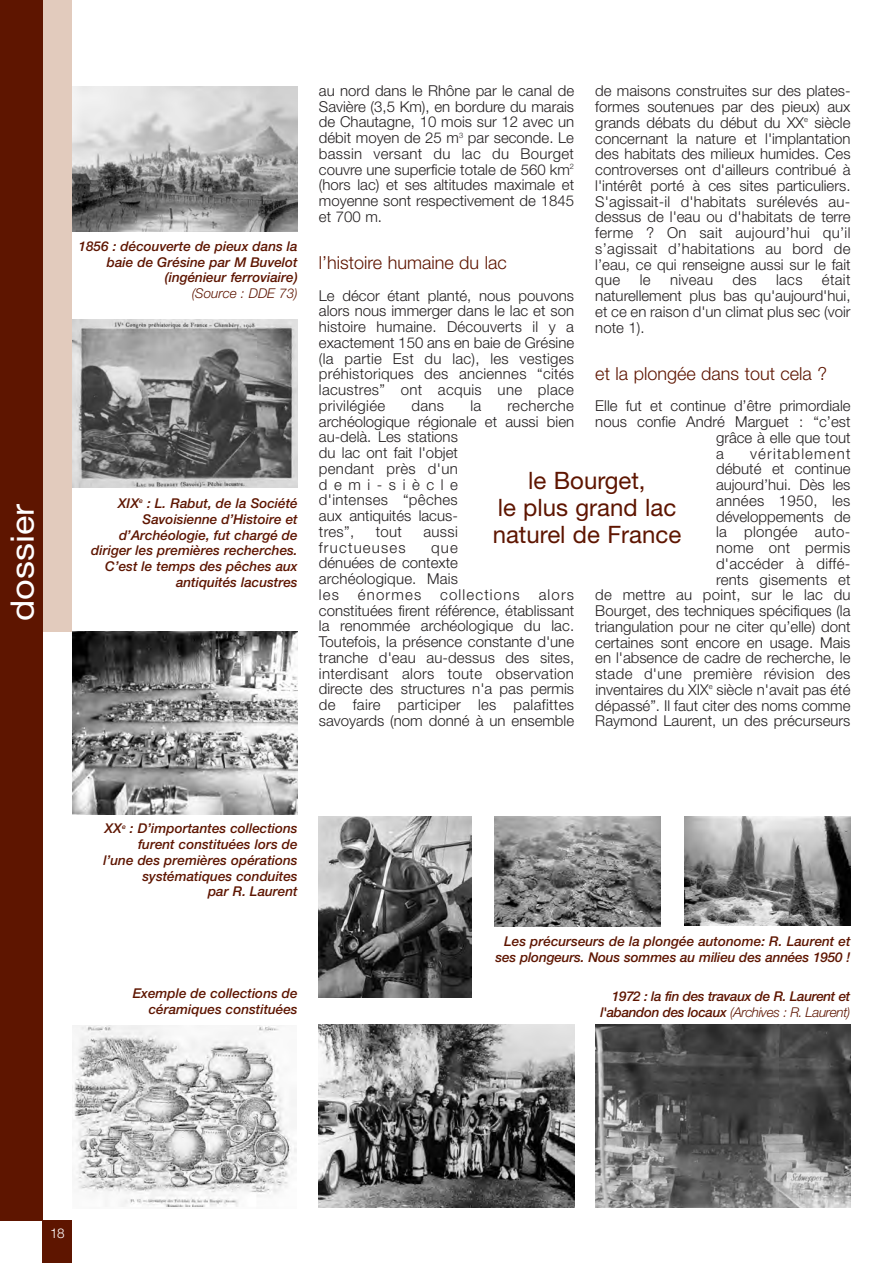
<style>
.page{position:relative;width:893px;height:1263px;background:#fff}
.page>*{position:absolute;margin:0;border:0;box-sizing:border-box;transform-origin:0 0}
.t1{font:32.4px "Helvetica Neue";color:#fff;scale:1.11 1}
.t2{font:24px/27px "Helvetica Neue";color:#5e1500;text-align:center}
.t3{font:300 18px "Helvetica Neue";color:#5e1500}
.t4{font:300 15px/15.8px "Helvetica Neue";color:#231f20;text-align:justify}
.t5{font:300 15px "Helvetica Neue";letter-spacing:.08em;color:#231f20}
.t6{font:italic 500 13.5px/15.8px "Helvetica Neue";color:#5e1500;text-align:right}
.t7{font:italic 500 13.5px/15.8px "Helvetica Neue";letter-spacing:-.03em;color:#5e1500;text-align:right}
.t8{font:italic 300 13.5px "Helvetica Neue";color:#5e1500}
.t9{font:300 13.5px "Helvetica Neue";color:#fff}
.s1{font-weight:300}
</style>
<div class="page">
<div style="left:43px;top:1220px;width:29px;height:43px;background:#5e1500"></div>
<div style="left:43px;top:0;width:29px;height:631px;background:#e2cbbd"></div>
<div style="left:0;top:0;width:43px;height:1220px;background:#5e1500"></div>
<img style="left:72px;top:632px;width:226px;height:183px">
<img style="left:72px;top:87px;width:226px;height:145px">
<img style="left:72px;top:319px;width:226px;height:168px">
<img style="left:495px;top:817px;width:166px;height:110px">
<img style="left:685px;top:816px;width:165px;height:110px">
<img style="left:319px;top:816px;width:153px;height:181px">
<img style="left:595px;top:1025px;width:255px;height:183px">
<img style="left:72px;top:1025px;width:224px;height:182px">
<img style="left:319px;top:1024px;width:255px;height:184px">
<h1 class="t1" style="left:11px;top:621px;width:107px;rotate:-90deg">dossier</h1>
<p class="t6" style="left:79px;top:239px;width:221px">1856 : découverte de pieux dans la baie de Grésine par M Buvelot (ingénieur ferroviaire)</p>
<p class="t8" style="left:192px;top:288px;width:107px">(Source : DDE 73)</p>
<p class="t6" style="left:91px;top:497px;width:208px">XIX<sup>e</sup> : L. Rabut, de la Société<br>Savoisienne d’Histoire et d’Archéologie, fut chargé de diriger les premières recherches.<br>C’est le temps des pêches aux antiquités lacustres</p>
<p class="t4" style="left:319px;top:84px;width:257px">au nord dans le Rhône par le canal de Savière (3,5 Km), en bordure du marais de Chautagne, 10 mois sur 12 avec un débit moyen de 25 m<sup>3</sup> par seconde. Le bassin versant du lac du Bourget couvre une superficie totale de 560 km<sup>2 </sup>(hors lac) et ses altitudes maximale et moyenne sont respectivement de 1845 et 700 m.</p>
<p class="t3" style="left:319px;top:256px;width:189px">l’histoire humaine du lac</p>
<p class="t4" style="left:319px;top:289px;width:257px">Le décor étant planté, nous pouvons alors nous immerger dans le lac et son histoire humaine. Découverts il y a exactement 150 ans en baie de Grésine (la partie Est du lac), les vestiges préhistoriques des anciennes “cités lacustres” ont acquis une place privilégiée</p>
<p class="t4" style="left:595px;top:84px;width:257px">de maisons construites sur des plates&shy;formes soutenues par des pieux) aux grands débats du début du XX<sup>e</sup> siècle concernant la nature et l'implantation des habitats des milieux humides. Ces controverses ont d'ailleurs contribué à l'intérêt porté à ces sites particuliers.<br>S'agissait-il d'habitats surélevés au&shy;dessus de l'eau ou d'habitats de terre ferme ? On sait aujourd’hui qu’il s’agissait d’habitations au bord de l’eau, ce qui renseigne aussi sur le fait que</p>
<p class="t4" style="left:595px;top:273px;width:257px;text-indent:227px">était naturellement plus bas qu'aujourd'hui, et ce en raison d'un climat plus sec (voir note 1).</p>
<p class="t3" style="left:595px;top:367px;width:233px">et la plongée dans tout cela ?</p>
<p class="t4" style="left:595px;top:399px;width:257px">Elle fut et continue d’être primordiale</p>
<p class="t4" style="left:595px;top:415px;width:257px">nous confie André Marguet : “c’est</p>
<p class="t4" style="left:716px;top:431px;width:136px">grâce à elle que tout</p>
<p class="t4" style="left:716px;top:447px;width:9px">a</p>
<p class="t4" style="left:640px;top:273px;width:12px">le</p>
<p class="t4" style="left:670px;top:273px;width:45px">niveau</p>
<p class="t4" style="left:732px;top:273px;width:26px">des</p>
<p class="t4" style="left:776px;top:273px;width:28px">lacs</p>
<p class="t4" style="left:319px;top:399px;width:257px;text-align:left;text-indent:188px">recherche archéologique régionale et aussi bien au-delà. Les stations<br>du lac ont fait l'objet<br>pendant près d'un demi-siècle<br>d'intenses “pêches<br>aux antiquités lacus-<br>tres”,</p>
<p class="t4" style="left:411px;top:399px;width:34px">dans</p>
<p class="t4" style="left:470px;top:399px;width:12px">la</p>
<p class="t4" style="left:595px;top:447px;width:257px;text-align:right">véritablement<br>débuté et continue<br>aujourd’hui. Dès les<br>années 1950, les<br>développements de<br>la plongée auto-<br>nome ont permis<br>d'accéder à diffé-<br>rents gisements et<br>de mettre au point, sur le lac du<br>Bourget, des techniques spécifiques (la triangulation pour ne citer qu’elle) dont certaines sont encore en usage. Mais en l'absence de cadre de recherche, le stade d'une première révision des inventaires du XIX<sup>e</sup> siècle n'avait pas été dépassé”. Il faut citer des noms comme<br>Raymond Laurent, un des précurseurs</p>
<h2 class="t2" style="left:493px;top:469px;width:190px">le Bourget,<br>le plus grand lac naturel de France</h2>
<p class="t4" style="left:376px;top:525px;width:28px">tout</p>
<p class="t4" style="left:423px;top:525px;width:36px">aussi</p>
<p class="t5" style="left:319px;top:542px;width:88px">fructueuses</p>
<p class="t4" style="left:319px;top:541px;width:141px;text-indent:112px">que dénuées de contexte archéologique. Mais les</p>
<p class="t5" style="left:358px;top:589px;width:65px">énormes</p>
<p class="t5" style="left:440px;top:589px;width:81px">collections</p>
<p class="t4" style="left:319px;top:588px;width:257px;text-indent:220px">alors constituées firent référence, établissant la renommée archéologique du lac.<br>Toutefois, la présence constante d'une tranche d'eau au-dessus des sites, interdisant alors toute observation directe des structures n'a pas permis de faire participer les palafittes savoyards (nom donné à un ensemble</p>
<p class="t6" style="left:104px;top:822px;width:196px">XX<sup>e</sup> : D’importantes collections furent constituées lors de<br>l’une des premières opérations systématiques conduites<br>par R. Laurent</p>
<p class="t6" style="left:133px;top:987px;width:166px">Exemple de collections de céramiques constituées</p>
<p class="t6" style="left:495px;top:935px;width:357px">Les précurseurs de la plongée autonome: R. Laurent et ses plongeurs. Nous sommes au milieu des années 1950 !</p>
<p class="t7" style="left:600px;top:990px;width:251px">1972 : la fin des travaux de R. Laurent et l'abandon des locaux <span class="s1">(Archives : R. Laurent)</span></p>
<p class="t9" style="left:50px;top:1228px;width:16px">18</p>
</div>
